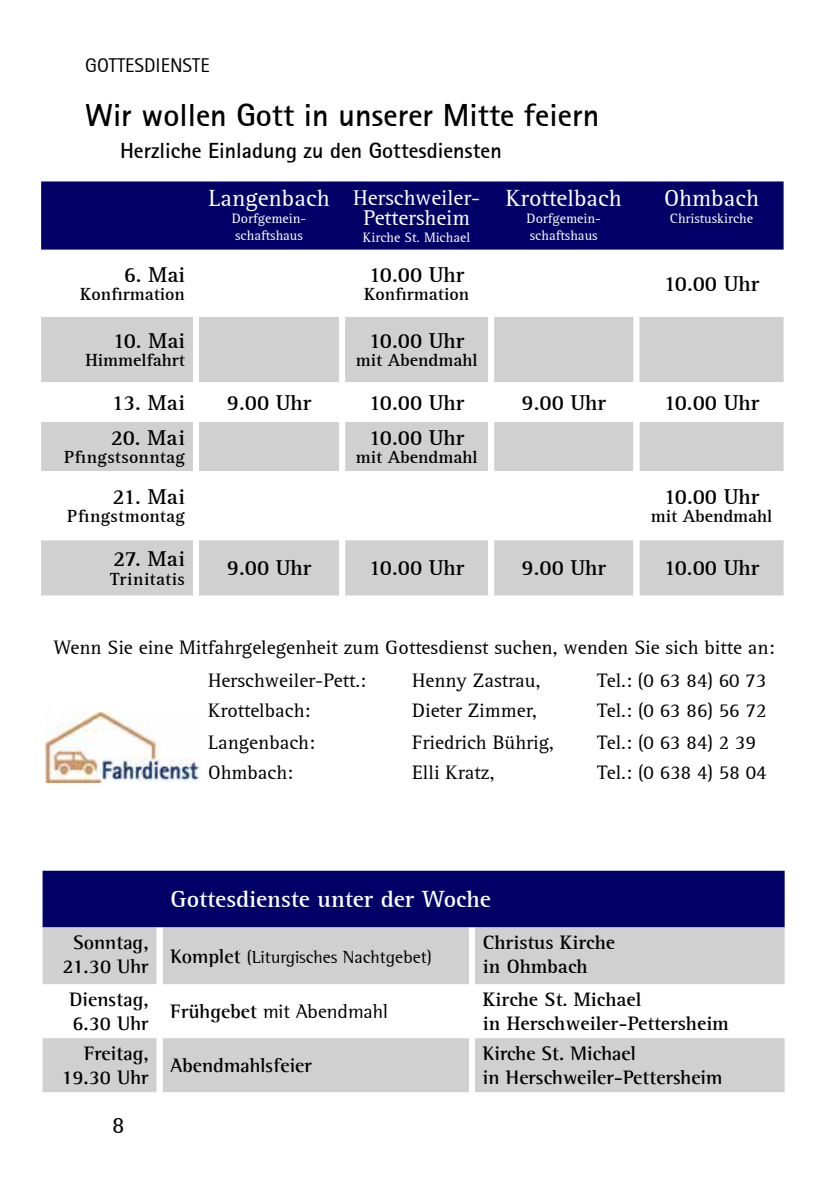
<style>
.page{position:relative;width:840px;height:1191px;background:#fff}
.page>*{position:absolute;margin:0;border:0;box-sizing:border-box;transform-origin:0 0}
.t1{font:700 32px "Rotis Sans Serif";color:#000}
.t2{font:24px "Rotis Serif";color:#fff}
.t3{font:700 24px "Rotis Serif";color:#fff}
.t4{font:24px "Rotis Serif";color:#000}
.t5{font:700 22px "Rotis Serif";color:#000}
.t6{font:700 22px "Rotis Sans Serif";color:#000}
.t7{font:22px/20px "Rotis Serif";color:#fff;text-align:center}
.t8{font:20px/33.4px "Rotis Serif";color:#000}
.t9{font:700 20px/24px "Rotis Semi Serif";color:#000}
.t10{font:700 20px/24px "Rotis Serif";color:#000}
.t11{font:20px "Rotis Semi Serif";color:#000}
.t12{font:20px "Rotis Sans Serif";color:#000}
.t13{font:700 18px "Rotis Serif";color:#000}
.t14{font:18px "Rotis Semi Serif";color:#000}
.t15{font:700 18px "Rotis Serif";letter-spacing:.02em;color:#000}
.t16{font:700 18px "Rotis Serif";letter-spacing:.025em;color:#000}
.t17{font:14px/16.8px "Rotis Serif";color:#fff}
.s1{font-weight:700;font-size:20px}
.s2{font-weight:700}
</style>
<div class="page">
<div style="left:41px;top:181px;width:742px;height:69px;background:#006"></div>
<svg style="left:41px;top:317px;width:742px;height:278px;fill:#d0d0d0"></svg>
<div style="left:345px;top:325px;width:143px;height:49px;background:#d0d0d0"></div>
<div style="left:43px;top:870px;width:741px;height:57px;background:#006"></div>
<svg style="left:43px;top:927px;width:741px;height:165px;fill:#d0d0d0"></svg>
<svg style="left:156px;top:927px;width:318px;height:165px;fill:#d0d0d0"></svg>
<img style="left:45px;top:712px;width:155px;height:70px">
<p class="t12" style="left:85px;top:53px;width:126px">GOTTESDIENSTE</p>
<h1 class="t1" style="left:85px;top:95px;width:515px">Wir wollen Gott in unserer Mitte feiern</h1>
<p class="t6" style="left:120px;top:137px;width:383px">Herzliche Einladung zu den Gottesdiensten</p>
<p class="t2" style="left:208px;top:184px;width:123px">Langenbach</p>
<p class="t17" style="left:232px;top:210px;width:76px">Dorfgemein&shy;schaftshaus</p>
<p class="t2" style="left:505px;top:184px;width:117px">Krottelbach</p>
<p class="t17" style="left:526px;top:210px;width:76px">Dorfgemein&shy;schaftshaus</p>
<p class="t7" style="left:353px;top:188px;width:128px">Herschweiler-<br>Pettersheim</p>
<p class="t17" style="left:363px;top:229px;width:109px">Kirche St. Michael</p>
<p class="t5" style="left:124px;top:262px;width:63px">6. Mai</p>
<p class="t13" style="left:80px;top:283px;width:106px">Konfirmation</p>
<p class="t5" style="left:113px;top:328px;width:74px">10. Mai</p>
<p class="t13" style="left:85px;top:350px;width:101px">Himmelfahrt</p>
<p class="t5" style="left:368px;top:262px;width:97px">10.00 Uhr</p>
<p class="t13" style="left:364px;top:283px;width:106px">Konfirmation</p>
<p class="t5" style="left:368px;top:328px;width:97px">10.00 Uhr</p>
<p class="t13" style="left:355px;top:350px;width:123px">mit Abendmahl</p>
<p class="t2" style="left:663px;top:184px;width:96px">Ohmbach</p>
<p class="t17" style="left:669px;top:210px;width:85px">Christuskirche</p>
<p class="t5" style="left:663px;top:271px;width:97px">10.00 Uhr</p>
<p class="t5" style="left:112px;top:389px;width:75px">13. Mai</p>
<p class="t5" style="left:227px;top:389px;width:86px">9.00 Uhr</p>
<p class="t5" style="left:368px;top:389px;width:97px">10.00 Uhr</p>
<p class="t5" style="left:521px;top:389px;width:86px">9.00 Uhr</p>
<p class="t5" style="left:663px;top:389px;width:97px">10.00 Uhr</p>
<p class="t5" style="left:111px;top:425px;width:75px">20. Mai</p>
<p class="t15" style="left:64px;top:446px;width:122px">Pfingstsonntag</p>
<p class="t5" style="left:368px;top:425px;width:97px">10.00 Uhr</p>
<p class="t13" style="left:355px;top:446px;width:123px">mit Abendmahl</p>
<p class="t5" style="left:112px;top:484px;width:74px">21. Mai</p>
<p class="t15" style="left:67px;top:506px;width:119px">Pfingstmontag</p>
<p class="t5" style="left:113px;top:546px;width:73px">27. Mai</p>
<p class="t16" style="left:110px;top:568px;width:76px">Trinitatis</p>
<p class="t5" style="left:663px;top:484px;width:97px">10.00 Uhr</p>
<p class="t13" style="left:650px;top:506px;width:123px">mit Abendmahl</p>
<p class="t5" style="left:227px;top:555px;width:86px">9.00 Uhr</p>
<p class="t5" style="left:368px;top:555px;width:97px">10.00 Uhr</p>
<p class="t5" style="left:521px;top:555px;width:86px">9.00 Uhr</p>
<p class="t5" style="left:663px;top:555px;width:97px">10.00 Uhr</p>
<p class="t8" style="left:208px;top:631px;width:567px;text-indent:-154px">Wenn Sie eine Mitfahrgelegenheit zum Gottesdienst suchen, wenden Sie sich bitte an:<br>Herschweiler-Pett.:</p>
<p class="t8" style="left:412px;top:664px;width:130px">Henny Zastrau,</p>
<p class="t8" style="left:596px;top:664px;width:171px">Tel.: (0 63 84) 60 73</p>
<p class="t8" style="left:208px;top:694px;width:104px">Krottelbach:</p>
<p class="t8" style="left:412px;top:694px;width:126px">Dieter Zimmer,</p>
<p class="t8" style="left:596px;top:694px;width:171px">Tel.: (0 63 86) 56 72</p>
<p class="t8" style="left:208px;top:726px;width:108px">Langenbach:</p>
<p class="t8" style="left:412px;top:726px;width:143px">Friedrich Bührig,</p>
<p class="t8" style="left:597px;top:726px;width:160px">Tel.: (0 63 84) 2 39</p>
<p class="t8" style="left:208px;top:755px;width:86px">Ohmbach:</p>
<p class="t8" style="left:412px;top:755px;width:84px">Elli Kratz,</p>
<p class="t8" style="left:597px;top:755px;width:171px">Tel.: (0 638 4) 58 04</p>
<p class="t9" style="left:62px;top:930px;width:88px;text-align:center">Sonntag,<br>21.30 Uhr</p>
<p class="t3" style="left:170px;top:885px;width:321px">Gottesdienste unter der Woche</p>
<p class="t14" style="left:170px;top:946px;width:262px"><span class="s1">Komplet</span> (Liturgisches Nachtgebet)</p>
<p class="t10" style="left:482px;top:931px;width:133px">Christus Kirche in Ohmbach</p>
<p class="t9" style="left:70px;top:987px;width:80px">Dienstag,<br>6.30 Uhr</p>
<p class="t11" style="left:170px;top:999px;width:219px"><span class="s2">Frühgebet</span> mit Abendmahl</p>
<p class="t9" style="left:61px;top:1041px;width:89px;text-align:right">Freitag,<br>19.30 Uhr</p>
<p class="t9" style="left:170px;top:1053px;width:143px">Abendmahlsfeier</p>
<p class="t4" style="left:112px;top:1110px;width:14px">8</p>
<p class="t10" style="left:482px;top:987px;width:247px">Kirche St. Michael<br>in Herschweiler-Pettersheim</p>
<p class="t9" style="left:482px;top:1041px;width:241px">Kirche St. Michael<br>in Herschweiler-Pettersheim</p>
</div>
